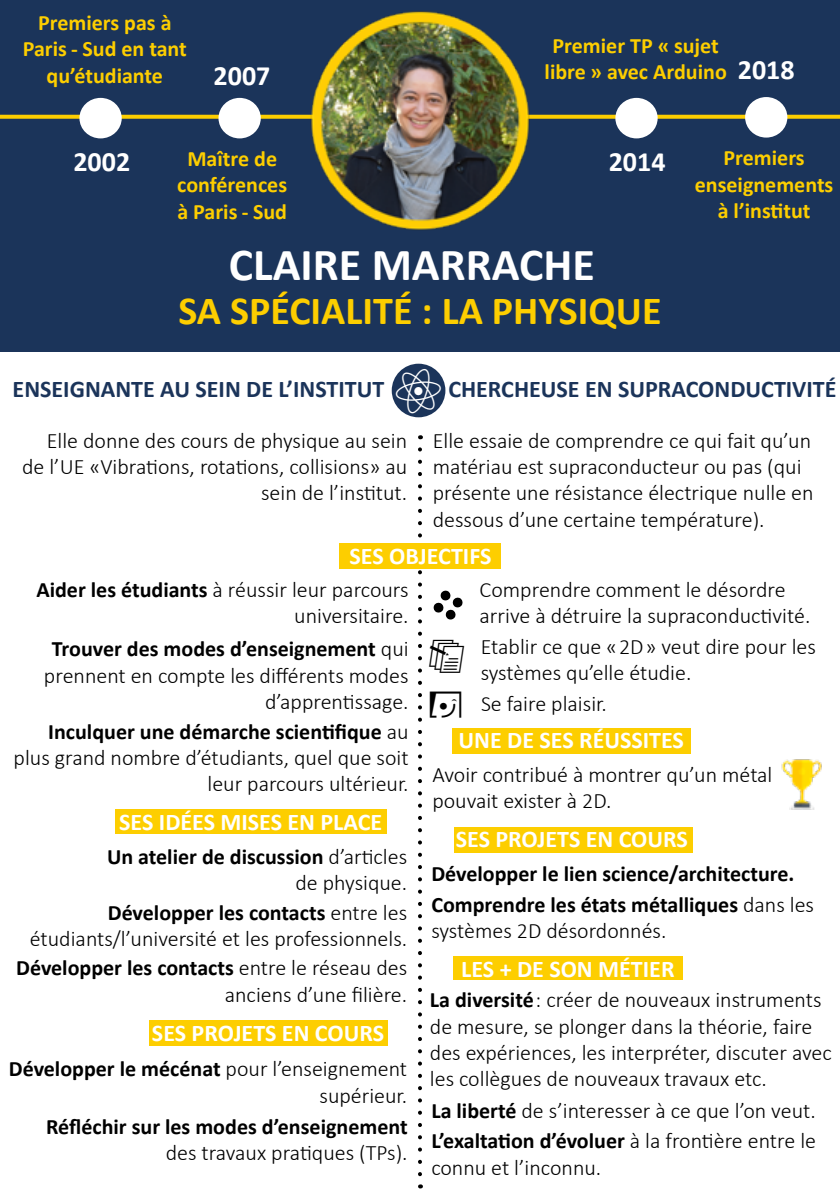
<style>
.page{position:relative;width:840px;height:1191px;background:#fff}
.page>*{position:absolute;margin:0;border:0;box-sizing:border-box;transform-origin:0 0}
.t1{font:700 46px "Calibri";color:#fff}
.t2{font:700 40px "Calibri";color:#fdce00}
.t3{font:36px "Pictogogie 09";color:#fff}
.dates{font:700 28px "Calibri";color:#fff}
.t4{font:700 24px "Calibri";color:#fff}
.t5{font:700 24px "Calibri";color:#1b345a}
.t6{font:24px "Pictogogie 09";color:#000}
.texte_courant{font:300 22px/26.4px "Calibri";color:#000;text-align:right}
.texte_courant-2{font:700 22px/26.4px "Calibri";color:#000}
.intitulé_dates{font:700 22px/26.4px "Calibri";color:#fdce00;text-align:center}
.s1{font-weight:700}
.s2{font-weight:300}
</style>
<div class="page">
<div style="left:0;top:0;width:839px;height:351px;background:#1b345a"></div>
<svg style="left:0;top:115px;width:839px;height:4px;background:#eec406"></svg>
<div style="left:79px;top:98px;width:43px;height:40px;background:#fff;border-radius:50%"></div>
<div style="left:218px;top:98px;width:42px;height:40px;background:#fff;border-radius:50%"></div>
<div style="left:615px;top:98px;width:42px;height:40px;background:#fff;border-radius:50%"></div>
<div style="left:744px;top:97px;width:43px;height:41px;background:#fff;border-radius:50%"></div>
<svg style="left:418px;top:449px;width:4px;height:739px"></svg>
<div style="left:391px;top:364px;width:54px;height:53px;background:#1b345a;border-radius:50%"></div>
<div style="left:339px;top:544px;width:161px;height:25px;background:#fdce00"></div>
<div style="left:115px;top:809px;width:271px;height:24px;background:#fdce00"></div>
<div style="left:452px;top:728px;width:238px;height:25px;background:#fdce00"></div>
<div style="left:148px;top:1020px;width:239px;height:25px;background:#fdce00"></div>
<div style="left:453px;top:827px;width:239px;height:25px;background:#fdce00"></div>
<div style="left:453px;top:956px;width:229px;height:24px;background:#fdce00"></div>
<img style="left:781px;top:759px;width:41px;height:50px">
<img style="left:304px;top:5px;width:231px;height:230px;border-radius:115px">
<p class="intitulé_dates" style="left:23px;top:9px;width:166px">Premiers pas à<br>Paris - Sud en tant qu’étudiante</p>
<p class="dates" style="left:213px;top:56px;width:58px">2007</p>
<p class="dates" style="left:73px;top:141px;width:58px">2002</p>
<p class="intitulé_dates" style="left:177px;top:145px;width:111px">Maître de conférences à Paris - Sud</p>
<p class="intitulé_dates" style="left:544px;top:32px;width:184px">Premier TP « sujet libre » avec Arduino</p>
<p class="dates" style="left:737px;top:50px;width:58px">2018</p>
<p class="dates" style="left:608px;top:141px;width:58px">2014</p>
<p class="intitulé_dates" style="left:694px;top:145px;width:140px">Premiers enseignements à l’institut</p>
<p class="t1" style="left:229px;top:233px;width:367px">CLAIRE MARRACHE</p>
<p class="t2" style="left:178px;top:282px;width:484px">SA SPÉCIALITÉ : LA PHYSIQUE</p>
<h3 class="t3" style="left:394px;top:379px;width:50px">a</h3>
<p class="t5" style="left:13px;top:372px;width:373px">ENSEIGNANTE AU SEIN DE L’INSTITUT</p>
<h3 class="t5" style="left:448px;top:371px;width:389px">CHERCHEUSE EN SUPRACONDUCTIVITÉ</h3>
<p class="texte_courant" style="left:22px;top:427px;width:386px">Elle donne des cours de physique au sein de l’UE «Vibrations, rotations, collisions» au sein de l’institut.</p>
<p class="texte_courant" style="left:432px;top:427px;width:382px;text-align:left">Elle essaie de comprendre ce qui fait qu’un matériau est supraconducteur ou pas (qui présente une résistance électrique nulle en dessous d’une certaine température).</p>
<p class="t4" style="left:349px;top:539px;width:143px">SES OBJECTIFS</p>
<p class="texte_courant" style="left:36px;top:576px;width:373px"><span class="s1">Aider les étudiants</span> à réussir leur parcours universitaire.</p>
<p class="texte_courant" style="left:44px;top:635px;width:366px"><span class="s1">Trouver des modes d’enseignement</span> qui prennent en compte les différents modes d’apprentissage.</p>
<p class="texte_courant" style="left:479px;top:576px;width:307px">Comprendre comment le désordre</p>
<p class="texte_courant" style="left:479px;top:602px;width:332px">arrive à détruire la supraconductivité.</p>
<p class="texte_courant" style="left:422px;top:633px;width:394px;text-align:left;text-indent:58px">Etablir ce que « 2D » veut dire pour les <sup>m</sup> systèmes qu’elle étudie.</p>
<p class="t6" style="left:425px;top:691px;width:41px">+</p>
<p class="texte_courant" style="left:480px;top:690px;width:127px">Se faire plaisir.</p>
<p class="texte_courant" style="left:14px;top:718px;width:396px"><span class="s1">Inculquer une démarche scientifique</span> au plus grand nombre d’étudiants, quel que soit leur parcours ultérieur.</p>
<p class="t4" style="left:119px;top:805px;width:264px">SES IDÉES MISES EN PLACE</p>
<p class="texte_courant-2" style="left:107px;top:843px;width:301px">Un atelier de discussion <span class="s2">d’articles</span></p>
<p class="texte_courant" style="left:295px;top:869px;width:113px">de physique.</p>
<p class="texte_courant" style="left:30px;top:899px;width:379px"><span class="s1">Développer les contacts</span> entre les étudiants/l’université et les professionnels.</p>
<p class="texte_courant" style="left:16px;top:954px;width:392px"><span class="s1">Développer les contacts</span> entre le réseau des anciens d’une filière.</p>
<p class="t4" style="left:152px;top:1015px;width:233px">SES PROJETS EN COURS</p>
<p class="texte_courant" style="left:9px;top:1055px;width:399px"><span class="s1">Développer le mécénat</span> pour l’enseignement supérieur.</p>
<p class="texte_courant-2" style="left:46px;top:1113px;width:363px">Réfléchir sur les modes d’enseignement</p>
<p class="texte_courant" style="left:166px;top:1139px;width:243px">des travaux pratiques (TPs).</p>
<p class="t4" style="left:458px;top:723px;width:227px">UNE DE SES RÉUSSITES</p>
<p class="texte_courant" style="left:432px;top:761px;width:341px;text-align:left">Avoir contribué à montrer qu’un métal pouvait exister à 2D.</p>
<p class="t4" style="left:455px;top:822px;width:233px">SES PROJETS EN COURS</p>
<p class="texte_courant-2" style="left:431px;top:860px;width:364px">Développer le lien science/architecture.</p>
<p class="texte_courant-2" style="left:431px;top:891px;width:384px">Comprendre les états métalliques <span class="s2">dans les systèmes 2D désordonnés.</span></p>
<p class="t4" style="left:461px;top:952px;width:215px">LES + DE SON MÉTIER</p>
<p class="texte_courant" style="left:429px;top:986px;width:403px;text-align:left"><span class="s1">La diversité</span> : créer de nouveaux instruments de mesure, se plonger dans la théorie, faire des expériences, les interpréter, discuter avec les collègues de nouveaux travaux etc.</p>
<p class="texte_courant" style="left:431px;top:1097px;width:385px"><span class="s1">La liberté</span> de s’interesser à ce que l’on veut.</p>
<p class="texte_courant" style="left:431px;top:1127px;width:386px;text-align:left"><span class="s1">L’exaltation d’évoluer</span> à la frontière entre le connu et l’inconnu.</p>
</div>
